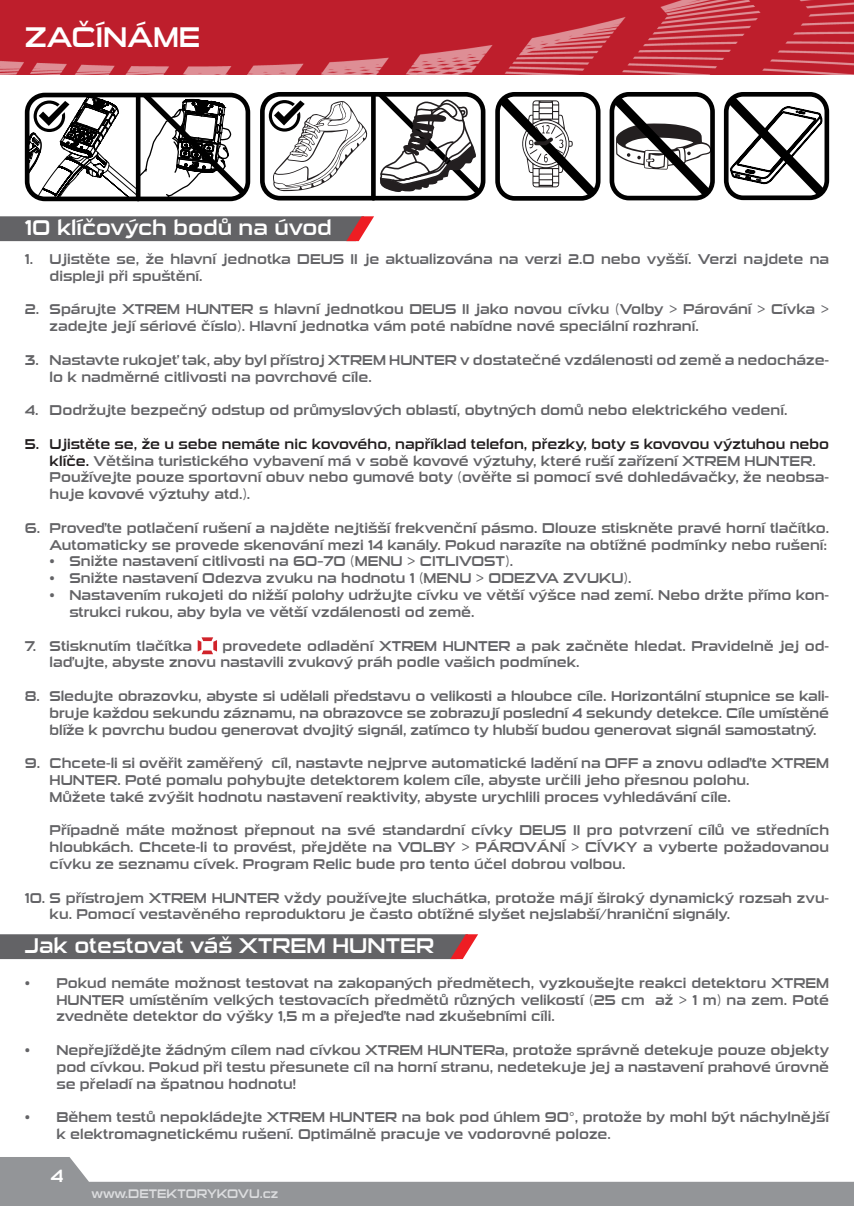
<style>
.page{position:relative;width:854px;height:1206px;background:#fff}
.page>*{position:absolute;margin:0;border:0;box-sizing:border-box;transform-origin:0 0}
.t1{font:28px "Sui Generis Rg";color:#fff}
.t2{font:21px "Sui Generis Rg";color:#fff}
.t3{font:17.5px "Sui Generis Rg";color:#fff}
.t4{font:14px/16.8px "Sui Generis Rg";color:#636366}
.t5{font:12.25px "Sui Generis Rg";color:#dcdddf}
.s1{color:#231f20}
</style>
<div class="page">
<svg style="left:0;top:1157px;width:853px;height:48px;fill:#939598"></svg>
<img style="left:0;top:0;width:853px;height:75px">
<svg style="left:197px;top:637px;width:20px;height:17px"></svg>
<svg style="left:0;top:216px;width:374px;height:25px;background:#6c6568"></svg>
<svg style="left:0;top:934px;width:478px;height:25px;background:#6a6568"></svg>
<svg style="left:269px;top:100px;width:98px;height:91px"></svg>
<div style="left:260px;top:92px;width:225px;height:108px;border:5px solid #000;border-radius:18px"></div>
<svg style="left:375px;top:93px;width:105px;height:101px"></svg>
<svg style="left:371px;top:95px;width:4px;height:103px"></svg>
<div style="left:25px;top:93px;width:225px;height:108px;border:5px solid #000;border-radius:18px"></div>
<svg style="left:24px;top:94px;width:221px;height:106px"></svg>
<hr style="left:136px;top:95px;width:4px;height:104px;background:#000">
<svg style="left:495px;top:92px;width:335px;height:109px"></svg>
<div style="left:723px;top:92px;width:105px;height:108px;border:5px solid #000;border-radius:17px"></div>
<h1 class="t1" style="left:25px;top:21px;width:177px">ZAČÍNÁME</h1>
<h2 class="t2" style="left:25px;top:215px;width:308px">10 klíčových bodů na úvod</h2>
<p class="t4" style="left:50px;top:251px;width:780px;text-indent:-25px">1. Ujistěte se, že hlavní jednotka DEUS II je aktualizována na verzi 2.0 nebo vyšší. Verzi najdete na displeji při spuštění.</p>
<p class="t4" style="left:50px;top:301px;width:780px;text-indent:-25px">2. Spárujte XTREM HUNTER s hlavní jednotkou DEUS II jako novou cívku (Volby &gt; Párování &gt; Cívka &gt; zadejte její sériové číslo). Hlavní jednotka vám poté nabídne nové speciální rozhraní.</p>
<p class="t4" style="left:50px;top:352px;width:780px;text-indent:-25px">3. Nastavte rukojeť tak, aby byl přístroj XTREM HUNTER v dostatečné vzdálenosti od země a nedocháze&shy;lo k nadměrné citlivosti na povrchové cíle.</p>
<p class="t4" style="left:25px;top:402px;width:763px">4. Dodržujte bezpečný odstup od průmyslových oblastí, obytných domů nebo elektrického vedení.</p>
<p class="t4" style="left:50px;top:436px;width:780px;text-indent:-25px"><span class="s1">5. Ujistěte se, že u sebe nemáte nic kovového, například telefon, přezky, boty s kovovou výztuhou nebo klíče.</span> Většina turistického vybavení má v sobě kovové výztuhy, které ruší zařízení XTREM HUNTER.<br>Používejte pouze sportovní obuv nebo gumové boty (ověřte si pomocí své dohledávačky, že neobsa&shy;huje kovové výztuhy atd.).</p>
<p class="t4" style="left:25px;top:520px;width:805px;text-align:right">6. Proveďte potlačení rušení a najděte nejtišší frekvenční pásmo. Dlouze stiskněte pravé horní tlačítko.<br>Automaticky se provede skenování mezi 14 kanály. Pokud narazíte na obtížné podmínky nebo rušení:</p>
<p class="t4" style="left:50px;top:553px;width:465px">• Snižte nastavení citlivosti na 60–70 (MENU &gt; CITLIVOST).</p>
<p class="t4" style="left:50px;top:570px;width:583px">• Snižte nastavení Odezva zvuku na hodnotu 1 (MENU &gt; ODEZVA ZVUKU).</p>
<p class="t4" style="left:69px;top:587px;width:760px;text-indent:-20px">• Nastavením rukojeti do nižší polohy udržujte cívku ve větší výšce nad zemí. Nebo držte přímo kon&shy;strukci rukou, aby byla ve větší vzdálenosti od země.</p>
<p class="t4" style="left:25px;top:637px;width:169px">7. Stisknutím tlačítka</p>
<p class="t4" style="left:50px;top:637px;width:780px;text-indent:173px">provedete odladění XTREM HUNTER a pak začněte hledat. Pravidelně jej od&shy;laďujte, abyste znovu nastavili zvukový práh podle vašich podmínek.</p>
<p class="t4" style="left:50px;top:688px;width:780px;text-align:justify;text-indent:-25px">8. Sledujte obrazovku, abyste si udělali představu o velikosti a hloubce cíle. Horizontální stupnice se kali&shy;bruje každou sekundu záznamu, na obrazovce se zobrazují poslední 4 sekundy detekce. Cíle umístěné blíže k povrchu budou generovat dvojitý signál, zatímco ty hlubší budou generovat signál samostatný.</p>
<p class="t4" style="left:50px;top:755px;width:780px;text-indent:-25px">9. Chcete-li si ověřit zaměřený cíl, nastavte nejprve automatické ladění na OFF a znovu odlaďte XTREM<br>HUNTER. Poté pomalu pohybujte detektorem kolem cíle, abyste určili jeho přesnou polohu.<br>Můžete také zvýšit hodnotu nastavení reaktivity, abyste urychlili proces vyhledávání cíle.</p>
<p class="t4" style="left:50px;top:822px;width:780px;text-align:justify">Případně máte možnost přepnout na své standardní cívky DEUS II pro potvrzení cílů ve středních hloubkách. Chcete-li to provést, přejděte na VOLBY &gt; PÁROVÁNÍ &gt; CÍVKY a vyberte požadovanou cívku ze seznamu cívek. Program Relic bude pro tento účel dobrou volbou.</p>
<p class="t4" style="left:50px;top:889px;width:780px;text-indent:-25px">10. S přístrojem XTREM HUNTER vždy používejte sluchátka, protože májí široký dynamický rozsah zvu&shy;ku. Pomocí vestavěného reproduktoru je často obtížné slyšet nejslabší/hraniční signály.</p>
<h2 class="t2" style="left:25px;top:933px;width:411px">Jak otestovat váš XTREM HUNTER</h2>
<p class="t4" style="left:56px;top:974px;width:774px;text-align:justify;text-indent:-31px">• Pokud nemáte možnost testovat na zakopaných předmětech, vyzkoušejte reakci detektoru XTREM HUNTER umístěním velkých testovacích předmětů různých velikostí (25 cm až &gt; 1 m) na zem. Poté zvedněte detektor do výšky 1,5 m a přejeďte nad zkušebními cíli.</p>
<p class="t4" style="left:56px;top:1041px;width:774px;text-align:justify;text-indent:-31px">• Nepřejíždějte žádným cílem nad cívkou XTREM HUNTERa, protože správně detekuje pouze objekty pod cívkou. Pokud při testu přesunete cíl na horní stranu, nedetekuje jej a nastavení prahové úrovně se přeladí na špatnou hodnotu!</p>
<p class="t4" style="left:56px;top:1109px;width:774px;text-indent:-31px">• Během testů nepokládejte XTREM HUNTER na bok pod úhlem 90°, protože by mohl být náchylnější k elektromagnetickému rušení. Optimálně pracuje ve vodorovné poloze.</p>
<p class="t3" style="left:50px;top:1165px;width:14px">4</p>
<p class="t5" style="left:91px;top:1186px;width:188px">www.DETEKTORYKOVU.cz</p>
</div>
